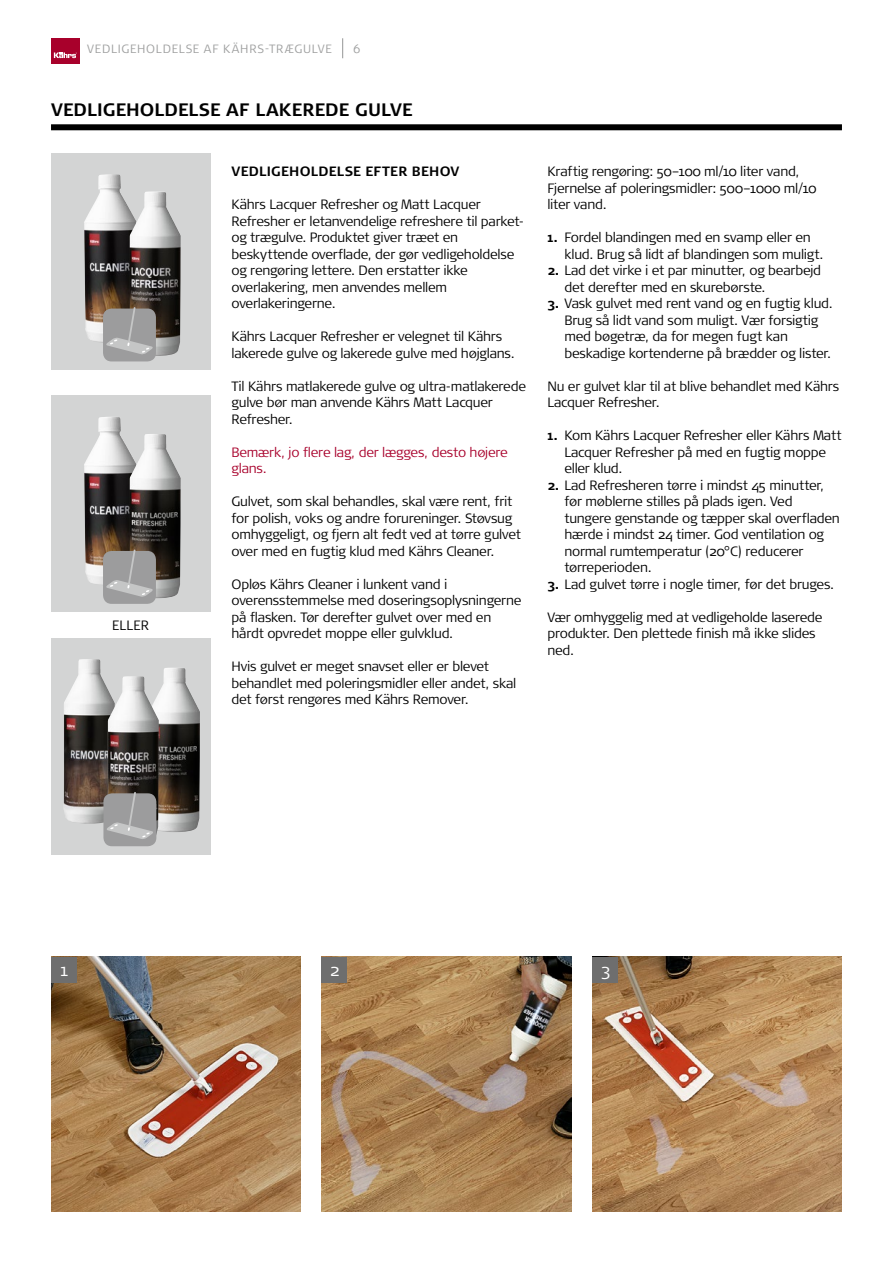
<style>
.page{position:relative;width:893px;height:1263px;background:#fff}
.page>*{position:absolute;margin:0;border:0;box-sizing:border-box;transform-origin:0 0}
.t1{font:700 18px "Signa Pro";letter-spacing:.005em;color:#000}
.t2{font:300 17.25px "Signa Pro";color:#fff}
.t3{font:300 13.5px/16.5px "Signa Pro";letter-spacing:-.02em;color:#000}
.t4{font:300 13.5px/16.5px "Signa Pro";letter-spacing:-.02em;color:#a8002b}
.t5{font:700 13.5px "Signa Pro";letter-spacing:.015em;color:#000}
.t6{font:300 12px "Signa Pro";letter-spacing:.06em;color:#a0a1a1}
.s1{font-weight:700}
</style>
<div class="page">
<div style="left:51px;top:38px;width:29px;height:25px;background:#a8002b"></div>
<svg style="left:54px;top:52px;width:23px;height:6px"></svg>
<div style="left:51px;top:153px;width:159px;height:217px;background:#d3d4d4"></div>
<img style="left:51px;top:957px;width:249px;height:255px">
<img style="left:322px;top:957px;width:249px;height:255px">
<img style="left:592px;top:957px;width:250px;height:255px">
<div style="left:51px;top:957px;width:26px;height:25px;background:#6e6e6e"></div>
<div style="left:322px;top:957px;width:25px;height:25px;background:#6e6e6e"></div>
<div style="left:592px;top:957px;width:26px;height:25px;background:#6e6e6e"></div>
<img style="left:84px;top:174px;width:46px;height:169px">
<img style="left:130px;top:192px;width:51px;height:164px">
<div style="left:103px;top:309px;width:53px;height:52px;background:#9c9c9d;border-radius:9px"></div>
<svg style="left:106px;top:306px;width:47px;height:49px"></svg>
<div style="left:51px;top:395px;width:159px;height:217px;background:#d3d4d4"></div>
<img style="left:84px;top:417px;width:46px;height:167px">
<img style="left:130px;top:434px;width:51px;height:164px">
<div style="left:103px;top:551px;width:53px;height:53px;background:#9c9c9d;border-radius:9px"></div>
<svg style="left:106px;top:548px;width:47px;height:49px"></svg>
<div style="left:51px;top:638px;width:159px;height:217px;background:#d3d4d4"></div>
<img style="left:64px;top:659px;width:44px;height:165px">
<img style="left:159px;top:668px;width:41px;height:164px">
<img style="left:108px;top:676px;width:51px;height:165px">
<div style="left:103px;top:793px;width:53px;height:53px;background:#9c9c9d;border-radius:9px"></div>
<svg style="left:106px;top:791px;width:47px;height:48px"></svg>
<svg style="left:342px;top:38px;width:1px;height:20px"></svg>
<div style="left:51px;top:124px;width:791px;height:6px;background:#000"></div>
<p class="t6" style="left:87px;top:42px;width:246px">VEDLIGEHOLDELSE AF KÄHRS-TRÆGULVE</p>
<p class="t6" style="left:353px;top:42px;width:9px">6</p>
<h1 class="t1" style="left:51px;top:99px;width:363px">VEDLIGEHOLDELSE AF LAKEREDE GULVE</h1>
<p class="t3" style="left:112px;top:617px;width:38px">ELLER</p>
<p class="t5" style="left:231px;top:163px;width:229px">VEDLIGEHOLDELSE EFTER BEHOV</p>
<p class="t3" style="left:231px;top:196px;width:294px">Kährs Lacquer Refresher og Matt Lacquer Refresher er letanvendelige refreshere til parket&shy;og trægulve. Produktet giver træet en beskyttende overflade, der gør vedligeholdelse og rengøring lettere. Den erstatter ikke overlakering, men anvendes mellem overlakeringerne.</p>
<p class="t3" style="left:231px;top:328px;width:285px">Kährs Lacquer Refresher er velegnet til Kährs lakerede gulve og lakerede gulve med højglans.</p>
<p class="t3" style="left:231px;top:377px;width:296px">Til Kährs matlakerede gulve og ultra-matlakerede gulve bør man anvende Kährs Matt Lacquer<br>Refresher.</p>
<p class="t4" style="left:231px;top:443px;width:278px">Bemærk, jo flere lag, der lægges, desto højere glans.</p>
<p class="t3" style="left:231px;top:493px;width:291px">Gulvet, som skal behandles, skal være rent, frit for polish, voks og andre forureninger. Støvsug omhyggeligt, og fjern alt fedt ved at tørre gulvet over med en fugtig klud med Kährs Cleaner.</p>
<p class="t3" style="left:231px;top:575px;width:291px">Opløs Kährs Cleaner i lunkent vand i overensstemmelse med doseringsoplysningerne på flasken. Tør derefter gulvet over med en hårdt opvredet moppe eller gulvklud.</p>
<p class="t3" style="left:231px;top:658px;width:286px">Hvis gulvet er meget snavset eller er blevet behandlet med poleringsmidler eller andet, skal det først rengøres med Kährs Remover.</p>
<p class="t3" style="left:547px;top:163px;width:271px">Kraftig rengøring: 50–100 ml/10 liter vand,<br>Fjernelse af poleringsmidler: 500–1000 ml/10 liter vand.</p>
<p class="t3" style="left:564px;top:229px;width:261px;text-indent:-17px"><span class="s1">1.</span> Fordel blandingen med en svamp eller en klud. Brug så lidt af blandingen som muligt.</p>
<p class="t3" style="left:564px;top:262px;width:258px;text-indent:-17px"><span class="s1">2.</span> Lad det virke i et par minutter, og bearbejd det derefter med en skurebørste.</p>
<p class="t3" style="left:564px;top:295px;width:270px;text-indent:-17px"><span class="s1">3.</span> Vask gulvet med rent vand og en fugtig klud.<br>Brug så lidt vand som muligt. Vær forsigtig med bøgetræ, da for megen fugt kan beskadige kortenderne på brædder og lister.</p>
<p class="t3" style="left:547px;top:377px;width:294px">Nu er gulvet klar til at blive behandlet med Kährs<br>Lacquer Refresher.</p>
<p class="t3" style="left:564px;top:427px;width:279px;text-indent:-17px"><span class="s1">1.</span> Kom Kährs Lacquer Refresher eller Kährs Matt<br>Lacquer Refresher på med en fugtig moppe eller klud.</p>
<p class="t3" style="left:564px;top:476px;width:277px;text-indent:-17px"><span class="s1">2.</span> Lad Refresheren tørre i mindst 45 minutter, før møblerne stilles på plads igen. Ved tungere genstande og tæpper skal overfladen hærde i mindst 24 timer. God ventilation og normal rumtemperatur (20°C) reducerer tørreperioden.</p>
<p class="t3" style="left:547px;top:575px;width:288px"><span class="s1">3.</span> Lad gulvet tørre i nogle timer, før det bruges.</p>
<p class="t3" style="left:547px;top:608px;width:277px">Vær omhyggelig med at vedligeholde laserede produkter. Den plettede finish må ikke slides ned.</p>
<p class="t2" style="left:60px;top:960px;width:9px">1</p>
<p class="t2" style="left:330px;top:960px;width:11px">2</p>
<p class="t2" style="left:601px;top:960px;width:10px">3</p>
</div>
